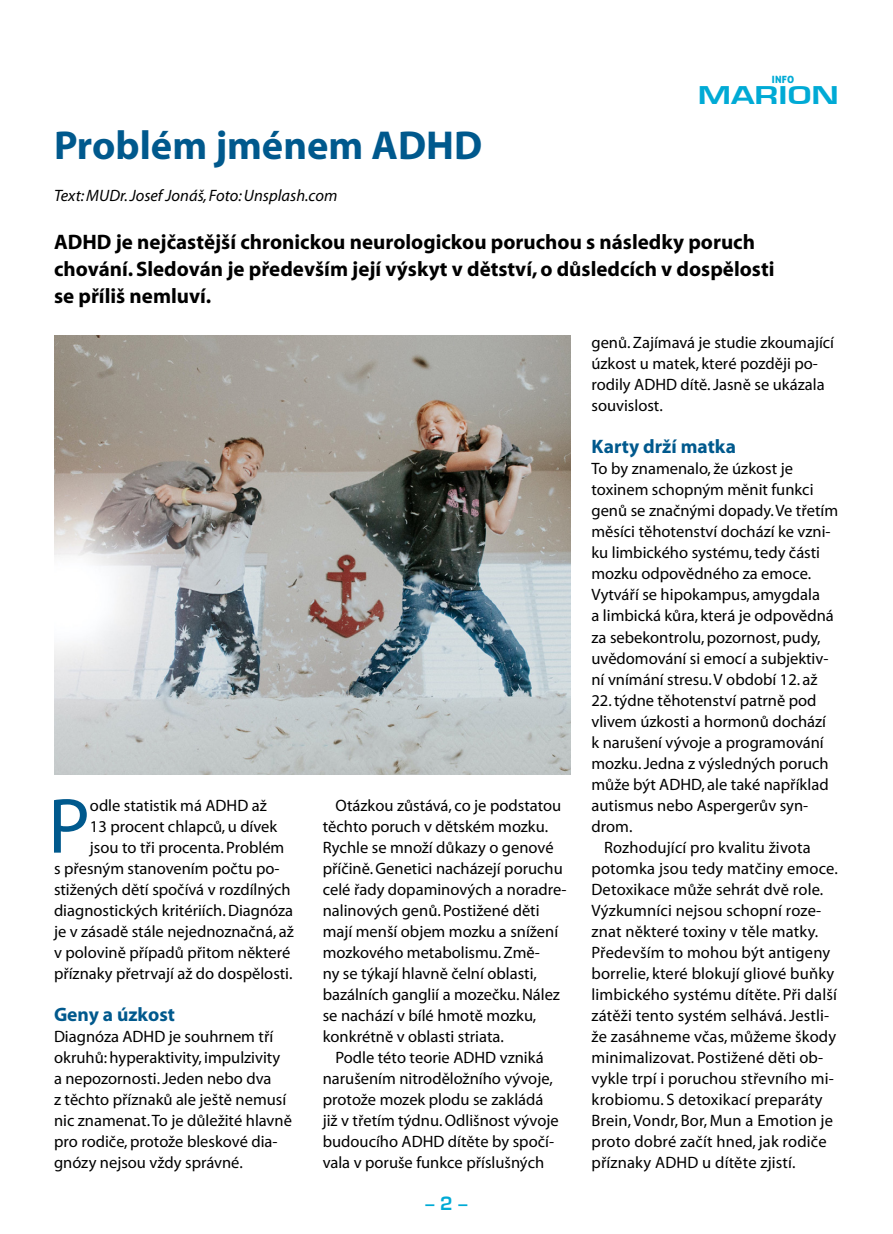
<style>
.page{position:relative;width:893px;height:1234px;background:#fff}
.page>*{position:absolute;margin:0;border:0;box-sizing:border-box;transform-origin:0 0}
.t1{font:78.75px "Myriad CE";color:#00598d}
.t2{font:700 40.5px "Myriad CE";color:#00598d}
.t3{font:700 23.85px "Euromode";color:#00aad5;scale:1.39 1}
.t4{font:700 21px/27px "Myriad CE";color:#000}
.t5{font:700 19.5px "Myriad CE";color:#00598d}
.t6{font:700 18px "Euromode";color:#00aad5}
.t7{font:16.5px/21px "Myriad CE";color:#000}
.t8{font:italic 16.5px "Myriad CE";color:#000}
.t9{font:10.05px "Aller Display";color:#00aad5}
</style>
<div class="page">
<img style="left:54px;top:335px;width:516px;height:439px">
<p class="t9" style="left:772px;top:73px;width:24px">INFO</p>
<h2 class="t2" style="left:54px;top:124px;width:430px">Problém jménem ADHD</h2>
<p class="t8" style="left:54px;top:187px;width:285px">Text: MUDr. Josef Jonáš, Foto: Unsplash.com</p>
<h3 class="t3" style="left:698px;top:81px;width:103px">MARION</h3>
<p class="t4" style="left:54px;top:229px;width:722px">ADHD je nejčastější chronickou neurologickou poruchou s následky poruch chování. Sledován je především její výskyt v dětství, o důsledcích v dospělosti se příliš nemluví.</p>
<p class="t7" style="left:591px;top:333px;width:244px">genů. Zajímavá je studie zkoumající úzkost u matek, které později po&shy;rodily ADHD dítě. Jasně se ukázala souvislost.</p>
<p class="t5" style="left:591px;top:436px;width:146px">Karty drží matka</p>
<p class="t7" style="left:591px;top:459px;width:248px">To by znamenalo, že úzkost je toxinem schopným měnit funkci genů se značnými dopady. Ve třetím měsíci těhotenství dochází ke vzni&shy;ku limbického systému, tedy části mozku odpovědného za emoce.<br>Vytváří se hipokampus, amygdala<br>a limbická kůra, která je odpovědná za sebekontrolu, pozornost, pudy, uvědomování si emocí a subjektiv&shy;ní vnímání stresu. V období 12. až</p>
<p class="t7" style="left:591px;top:690px;width:239px">22. týdne těhotenství patrně pod vlivem úzkosti a hormonů dochází k narušení vývoje a programování mozku. Jedna z výsledných poruch může být ADHD, ale také například autismus nebo Aspergerův syn&shy;drom.</p>
<p class="t7" style="left:591px;top:837px;width:248px;text-indent:13px">Rozhodující pro kvalitu života potomka jsou tedy matčiny emoce.<br>Detoxikace může sehrát dvě role.<br>Výzkumníci nejsou schopní roze&shy;znat některé toxiny v těle matky.<br>Především to mohou být antigeny borrelie, které blokují gliové buňky limbického systému dítěte. Při další zátěži tento systém selhává. Jestli&shy;že zasáhneme včas, můžeme škody minimalizovat. Postižené děti ob&shy;vykle trpí i poruchou střevního mi&shy;krobiomu. S detoxikací preparáty Brein, Vondr, Bor, Mun a Emotion je proto dobré začít hned, jak rodiče příznaky ADHD u dítěte zjistí.</p>
<p class="t7" style="left:323px;top:795px;width:245px;text-indent:13px">Otázkou zůstává, co je podstatou těchto poruch v dětském mozku.<br>Rychle se množí důkazy o genové příčině. Genetici nacházejí poruchu celé řady dopaminových a noradre&shy;nalinových genů. Postižené děti mají menší objem mozku a snížení mozkového metabolismu. Změ-<br>ny se týkají hlavně čelní oblasti, bazálních ganglií a mozečku. Nález se nachází v bílé hmotě mozku, konkrétně v oblasti striata.</p>
<p class="t7" style="left:323px;top:1047px;width:237px;text-indent:13px">Podle této teorie ADHD vzniká narušením nitroděložního vývoje, protože mozek plodu se zakládá již v třetím týdnu. Odlišnost vývoje budoucího ADHD dítěte by spočí&shy;vala v poruše funkce příslušných</p>
<h1 class="t1" style="left:48px;top:785px;width:43px">P</h1>
<p class="t7" style="left:90px;top:795px;width:178px">odle statistik má ADHD až</p>
<p class="t7" style="left:90px;top:816px;width:189px">13 procent chlapců, u dívek</p>
<p class="t7" style="left:90px;top:837px;width:196px">jsou to tři procenta. Problém</p>
<p class="t7" style="left:54px;top:858px;width:227px">s přesným stanovením počtu po-</p>
<p class="t7" style="left:54px;top:879px;width:238px">stižených dětí spočívá v rozdílných</p>
<p class="t7" style="left:54px;top:900px;width:241px">diagnostických kritériích. Diagnóza</p>
<p class="t7" style="left:54px;top:921px;width:241px">je v zásadě stále nejednoznačná, až</p>
<p class="t7" style="left:54px;top:942px;width:238px">v polovině případů přitom některé</p>
<p class="t7" style="left:54px;top:963px;width:240px">příznaky přetrvají až do dospělosti.</p>
<p class="t5" style="left:54px;top:1003px;width:123px">Geny a úzkost</p>
<p class="t7" style="left:54px;top:1026px;width:239px">Diagnóza ADHD je souhrnem tří okruhů: hyperaktivity, impulzivity a nepozornosti. Jeden nebo dva<br>z těchto příznaků ale ještě nemusí nic znamenat. To je důležité hlavně pro rodiče, protože bleskové dia&shy;gnózy nejsou vždy správné.</p>
<p class="t6" style="left:426px;top:1191px;width:43px">– 2 –</p>
</div>
